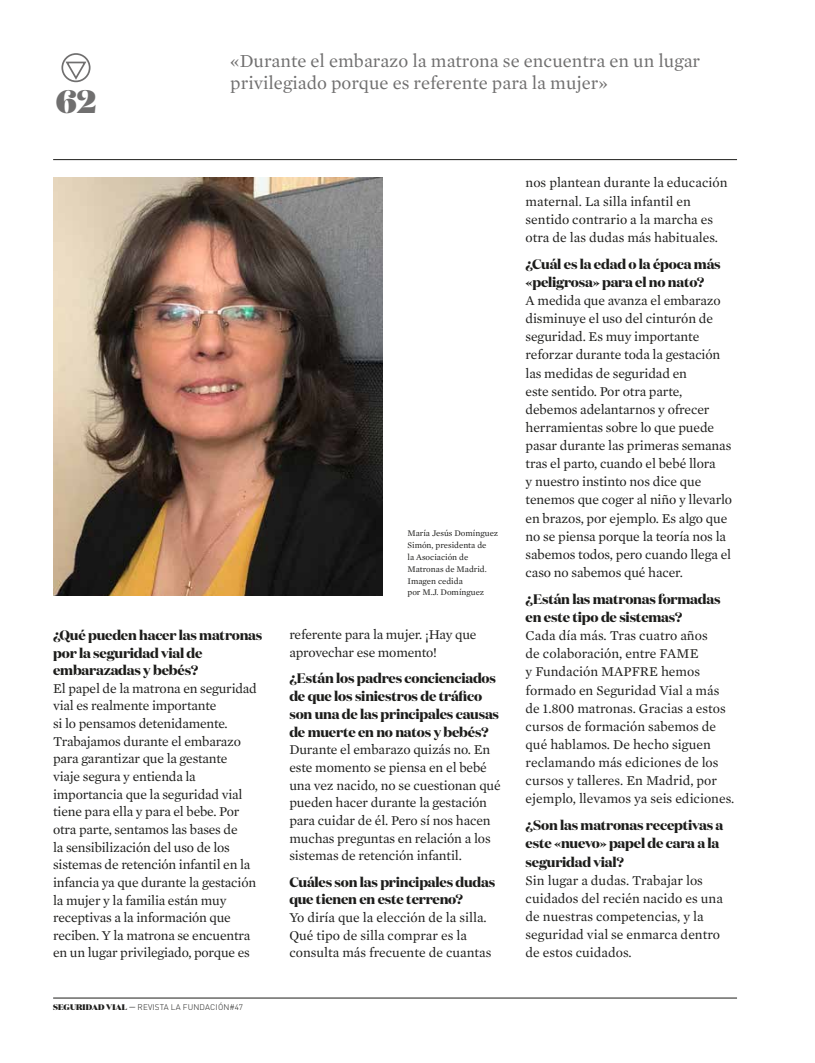
<style>
.page{position:relative;width:815px;height:1063px;background:#fff}
.page>*{position:absolute;margin:0;border:0;box-sizing:border-box;transform-origin:0 0}
.t1{font:900 32.5px "Domaine Display";color:#706f6f}
.t2{font:18.75px/22.5px "Mercury Text G1";color:#706f6f}
.t3{font:13.75px/18.1px "Mercury Text G1";letter-spacing:-.01em;color:#1d1d1b}
.t4{font:700 13.75px/17.6px "Domaine Display";letter-spacing:-.015em;color:#1d1d1b}
.t5{font:8.75px/11.9px "Mercury Text G1";color:#1d1d1b}
.t6{font:300 8.12px "DIN Pro";letter-spacing:.02em;color:#1d1d1b}
.t7{font:900 8.12px "Domaine Display";color:#1d1d1b}
.s1{font-family:"Domaine Display";font-weight:900}
</style>
<div class="page">
<hr style="left:53px;top:159px;width:684px;height:1px;background:#1d1d1b">
<svg style="left:62px;top:54px;width:28px;height:27px"></svg>
<svg style="left:64px;top:61px;width:24px;height:19px"></svg>
<div style="left:61px;top:53px;width:30px;height:29px;border:2px solid #706f6f;border-radius:50%"></div>
<hr style="left:53px;top:998px;width:684px;height:1px;background:#1d1d1b">
<img style="left:53px;top:177px;width:330px;height:418px">
<h1 class="t1" style="left:56px;top:80px;width:42px">62</h1>
<h2 class="t2" style="left:230px;top:50px;width:471px">«Durante el embarazo la matrona se encuentra en un lugar privilegiado porque es referente para la mujer»</h2>
<p class="t4" style="left:53px;top:626px;width:211px">¿Qué pueden hacer las matronas por la seguridad vial de embarazadas y bebés?</p>
<p class="t3" style="left:53px;top:679px;width:205px;line-height:17.6px">El papel de la matrona en seguridad vial es realmente importante<br>si lo pensamos detenidamente.<br>Trabajamos durante el embarazo para garantizar que la gestante viaje segura y entienda la importancia que la seguridad vial tiene para ella y para el bebe. Por otra parte, sentamos las bases de<br>la sensibilización del uso de los sistemas de retención infantil en la infancia ya que durante la gestación la mujer y la familia están muy receptivas a la información que reciben. Y la matrona se encuentra en un lugar privilegiado, porque es</p>
<p class="t7" style="left:53px;top:1001px;width:12px">SEGURI</p>
<p class="t7" style="left:86px;top:1001px;width:27px">DAD VIA</p>
<p class="t6" style="left:122px;top:1001px;width:123px"><span class="s1">L —</span> REVISTA LA FUNDACIÓN#47</p>
<p class="t5" style="left:407px;top:527px;width:92px">María Jesús Domínguez<br>Simón, presidenta de<br>la Asociación de<br>Matronas de Madrid.<br>Imagen cedida<br>por M.J. Domínguez</p>
<p class="t3" style="left:289px;top:626px;width:189px;line-height:17.6px">referente para la mujer. ¡Hay que aprovechar ese momento!</p>
<p class="t4" style="left:289px;top:670px;width:211px">¿Están los padres concienciados de que los siniestros de tráfico son una de las principales causas de muerte en no natos y bebés?</p>
<p class="t3" style="left:289px;top:741px;width:213px;line-height:17.6px">Durante el embarazo quizás no. En este momento se piensa en el bebé una vez nacido, no se cuestionan qué pueden hacer durante la gestación para cuidar de él. Pero sí nos hacen muchas preguntas en relación a los sistemas de retención infantil.</p>
<p class="t4" style="left:289px;top:873px;width:207px">Cuáles son las principales dudas que tienen en este terreno?</p>
<p class="t3" style="left:289px;top:909px;width:204px;line-height:17.6px">Yo diría que la elección de la silla.<br>Qué tipo de silla comprar es la consulta más frecuente de cuantas</p>
<p class="t3" style="left:526px;top:174px;width:203px">nos plantean durante la educación maternal. La silla infantil en sentido contrario a la marcha es otra de las dudas más habituales.</p>
<p class="t4" style="left:526px;top:255px;width:197px;line-height:18.1px">¿Cuál es la edad o la época más «peligrosa» para el no nato?</p>
<p class="t3" style="left:526px;top:291px;width:208px">A medida que avanza el embarazo disminuye el uso del cinturón de seguridad. Es muy importante reforzar durante toda la gestación las medidas de seguridad en<br>este sentido. Por otra parte, debemos adelantarnos y ofrecer herramientas sobre lo que puede pasar durante las primeras semanas tras el parto, cuando el bebé llora<br>y nuestro instinto nos dice que tenemos que coger al niño y llevarlo en brazos, por ejemplo. Es algo que no se piensa porque la teoría nos la sabemos todos, pero cuando llega el caso no sabemos qué hacer.</p>
<p class="t4" style="left:526px;top:590px;width:196px;line-height:18.1px">¿Están las matronas formadas en este tipo de sistemas?</p>
<p class="t3" style="left:526px;top:627px;width:210px">Cada día más. Tras cuatro años<br>de colaboración, entre FAME<br>y Fundación MAPFRE hemos formado en Seguridad Vial a más de 1.800 matronas. Gracias a estos cursos de formación sabemos de qué hablamos. De hecho siguen reclamando más ediciones de los cursos y talleres. En Madrid, por ejemplo, llevamos ya seis ediciones.</p>
<p class="t4" style="left:526px;top:816px;width:199px;line-height:18.1px">¿Son las matronas receptivas a este «nuevo» papel de cara a la seguridad vial?</p>
<p class="t3" style="left:526px;top:871px;width:199px">Sin lugar a dudas. Trabajar los cuidados del recién nacido es una de nuestras competencias, y la seguridad vial se enmarca dentro de estos cuidados.</p>
</div>
